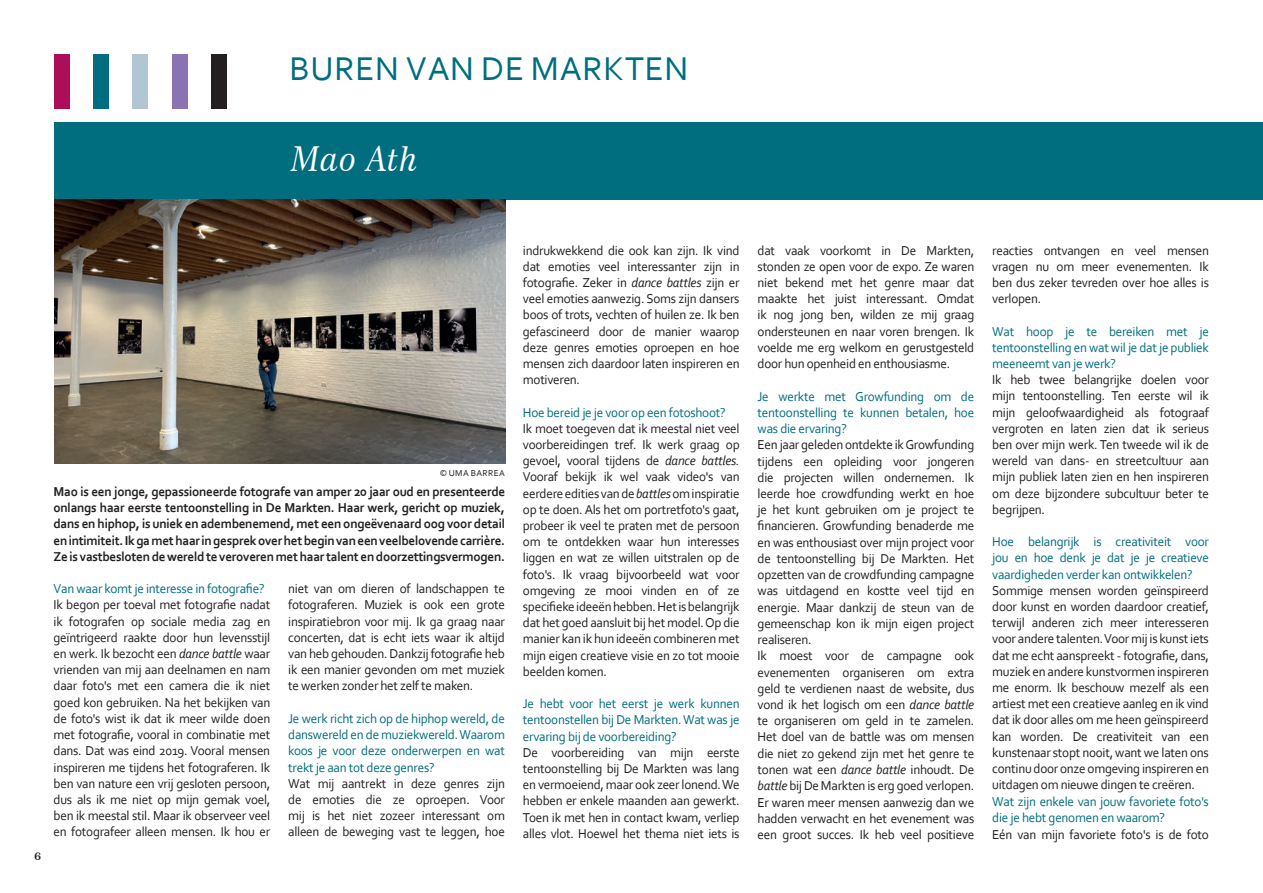
<style>
.page{position:relative;width:1263px;height:893px;background:#fff}
.page>*{position:absolute;margin:0;border:0;box-sizing:border-box;transform-origin:0 0}
.t1{font:34.5px "Corbel";letter-spacing:.02em;color:#006e7e}
.t2{font:34.5px "Century 751 BT Italic B";color:#fff}
.t3{font:13.5px/16.2px "Corbel";letter-spacing:-.02em;color:#231f20;text-align:justify}
.t4{font:13.5px/16.2px "Corbel";letter-spacing:-.02em;color:#006e7e;text-align:justify}
.t5{font:700 13.5px/16.2px "Corbel";letter-spacing:-.02em;color:#231f20;text-align:justify}
.t6{font:10.5px "Century 751 BT Bold B";color:#231f20}
.t7{font:9px "Corbel";letter-spacing:.04em;color:#231f20}
.s1{font-style:italic}
</style>
<div class="page">
<div style="left:54px;top:54px;width:16px;height:54px;background:#ad0e58"></div>
<div style="left:93px;top:54px;width:15px;height:54px;background:#006e7e"></div>
<div style="left:132px;top:54px;width:16px;height:54px;background:#b0c6d2"></div>
<div style="left:172px;top:54px;width:16px;height:54px;background:#8b72b3"></div>
<div style="left:211px;top:54px;width:16px;height:54px;background:#231f20"></div>
<div style="left:54px;top:122px;width:1209px;height:78px;background:#006e7e"></div>
<img style="left:54px;top:200px;width:451px;height:264px">
<h1 class="t1" style="left:289px;top:47px;width:401px">BUREN VAN DE MARKTEN</h1>
<h1 class="t2" style="left:291px;top:138px;width:129px">Mao Ath</h1>
<p class="t6" style="left:34px;top:850px;width:8px">6</p>
<p class="t7" style="left:440px;top:467px;width:67px">© UMA BARREA</p>
<p class="t5" style="left:54px;top:483px;width:453px">Mao is een jonge, gepassioneerde fotografe van amper 20 jaar oud en presenteerde onlangs haar eerste tentoonstelling in De Markten. Haar werk, gericht op muziek, dans en hiphop, is uniek en adembenemend, met een ongeëvenaard oog voor detail en intimiteit. Ik ga met haar in gesprek over het begin van een veelbelovende carrière.<br>Ze is vastbesloten de wereld te veroveren met haar talent en doorzettingsvermogen.</p>
<p class="t4" style="left:54px;top:580px;width:213px">Van waar komt je interesse in fotografie?</p>
<p class="t3" style="left:54px;top:597px;width:218px">Ik begon per toeval met fotografie nadat ik fotografen op sociale media zag en geïntrigeerd raakte door hun levensstijl en werk. Ik bezocht een <span class="s1">dance battle</span> waar vrienden van mij aan deelnamen en nam daar foto's met een camera die ik niet goed kon gebruiken. Na het bekijken van de foto's wist ik dat ik meer wilde doen met fotografie, vooral in combinatie met dans. Dat was eind 2019. Vooral mensen inspireren me tijdens het fotograferen. Ik ben van nature een vrij gesloten persoon, dus als ik me niet op mijn gemak voel, ben ik meestal stil. Maar ik observeer veel en fotografeer alleen mensen. Ik hou er</p>
<p class="t3" style="left:288px;top:580px;width:218px">niet van om dieren of landschappen te fotograferen. Muziek is ook een grote inspiratiebron voor mij. Ik ga graag naar concerten, dat is echt iets waar ik altijd van heb gehouden. Dankzij fotografie heb ik een manier gevonden om met muziek te werken zonder het zelf te maken.</p>
<p class="t4" style="left:288px;top:710px;width:218px">Je werk richt zich op de hiphop wereld, de danswereld en de muziekwereld. Waarom koos je voor deze onderwerpen en wat trekt je aan tot deze genres?</p>
<p class="t3" style="left:288px;top:775px;width:218px">Wat mij aantrekt in deze genres zijn de emoties die ze oproepen. Voor mij is het niet zozeer interessant om alleen de beweging vast te leggen, hoe</p>
<p class="t3" style="left:523px;top:242px;width:218px">indrukwekkend die ook kan zijn. Ik vind dat emoties veel interessanter zijn in fotografie. Zeker in <span class="s1">dance battles</span> zijn er veel emoties aanwezig. Soms zijn dansers boos of trots, vechten of huilen ze. Ik ben gefascineerd door de manier waarop deze genres emoties oproepen en hoe mensen zich daardoor laten inspireren en motiveren.</p>
<p class="t4" style="left:523px;top:404px;width:204px">Hoe bereid je je voor op een fotoshoot?</p>
<p class="t3" style="left:523px;top:420px;width:218px">Ik moet toegeven dat ik meestal niet veel voorbereidingen tref. Ik werk graag op gevoel, vooral tijdens de <span class="s1">dance battles.<br></span>Vooraf bekijk ik wel vaak video's van eerdere edities van de <span class="s1">battles</span> om inspiratie op te doen. Als het om portretfoto's gaat, probeer ik veel te praten met de persoon om te ontdekken waar hun interesses liggen en wat ze willen uitstralen op de foto's. Ik vraag bijvoorbeeld wat voor omgeving ze mooi vinden en of ze specifieke ideeën hebben. Het is belangrijk dat het goed aansluit bij het model. Op die manier kan ik hun ideeën combineren met mijn eigen creatieve visie en zo tot mooie beelden komen.</p>
<p class="t4" style="left:523px;top:695px;width:218px">Je hebt voor het eerst je werk kunnen tentoonstellen bij De Markten. Wat was je ervaring bij de voorbereiding?</p>
<p class="t3" style="left:523px;top:744px;width:218px">De voorbereiding van mijn eerste tentoonstelling bij De Markten was lang en vermoeiend, maar ook zeer lonend. We hebben er enkele maanden aan gewerkt.<br>Toen ik met hen in contact kwam, verliep alles vlot. Hoewel het thema niet iets is</p>
<p class="t3" style="left:758px;top:242px;width:218px">dat vaak voorkomt in De Markten, stonden ze open voor de expo. Ze waren niet bekend met het genre maar dat maakte het juist interessant. Omdat ik nog jong ben, wilden ze mij graag ondersteunen en naar voren brengen. Ik voelde me erg welkom en gerustgesteld door hun openheid en enthousiasme.</p>
<p class="t4" style="left:758px;top:388px;width:218px">Je werkte met Growfunding om de tentoonstelling te kunnen betalen, hoe was die ervaring?</p>
<p class="t3" style="left:758px;top:436px;width:218px;text-align:left">Een jaar geleden ontdekte ik Growfunding tijdens een opleiding voor jongeren die projecten willen ondernemen. Ik leerde hoe crowdfunding werkt en hoe je het kunt gebruiken om je project te financieren. Growfunding benaderde me en was enthousiast over mijn project voor de tentoonstelling bij De Markten. Het opzetten van de crowdfunding campagne was uitdagend en kostte veel tijd en energie. Maar dankzij de steun van de gemeenschap kon ik mijn eigen project realiseren.<br>Ik moest voor de campagne ook evenementen organiseren om extra geld te verdienen naast de website, dus vond ik het logisch om een <span class="s1">dance battle </span>te organiseren om geld in te zamelen.<br>Het doel van de battle was om mensen die niet zo gekend zijn met het genre te tonen wat een <span class="s1">dance battle</span> inhoudt. De <span class="s1">battle</span> bij De Markten is erg goed verlopen.<br>Er waren meer mensen aanwezig dan we hadden verwacht en het evenement was een groot succes. Ik heb veel positieve</p>
<p class="t3" style="left:992px;top:242px;width:218px">reacties ontvangen en veel mensen vragen nu om meer evenementen. Ik ben dus zeker tevreden over hoe alles is verlopen.</p>
<p class="t4" style="left:992px;top:323px;width:218px">Wat hoop je te bereiken met je tentoonstelling en wat wil je dat je publiek meeneemt van je werk?</p>
<p class="t3" style="left:992px;top:371px;width:218px">Ik heb twee belangrijke doelen voor mijn tentoonstelling. Ten eerste wil ik mijn geloofwaardigheid als fotograaf vergroten en laten zien dat ik serieus ben over mijn werk. Ten tweede wil ik de wereld van dans- en streetcultuur aan mijn publiek laten zien en hen inspireren om deze bijzondere subcultuur beter te begrijpen.</p>
<p class="t4" style="left:992px;top:533px;width:218px">Hoe belangrijk is creativiteit voor jou en hoe denk je dat je je creatieve vaardigheden verder kan ontwikkelen?</p>
<p class="t3" style="left:992px;top:582px;width:218px">Sommige mensen worden geïnspireerd door kunst en worden daardoor creatief, terwijl anderen zich meer interesseren voor andere talenten. Voor mij is kunst iets dat me echt aanspreekt - fotografie, dans, muziek en andere kunstvormen inspireren me enorm. Ik beschouw mezelf als een artiest met een creatieve aanleg en ik vind dat ik door alles om me heen geïnspireerd kan worden. De creativiteit van een kunstenaar stopt nooit, want we laten ons continu door onze omgeving inspireren en uitdagen om nieuwe dingen te creëren.</p>
<p class="t4" style="left:992px;top:793px;width:218px">Wat zijn enkele van jouw favoriete foto's die je hebt genomen en waarom?</p>
<p class="t3" style="left:992px;top:826px;width:218px">Eén van mijn favoriete foto's is de foto</p>
</div>
